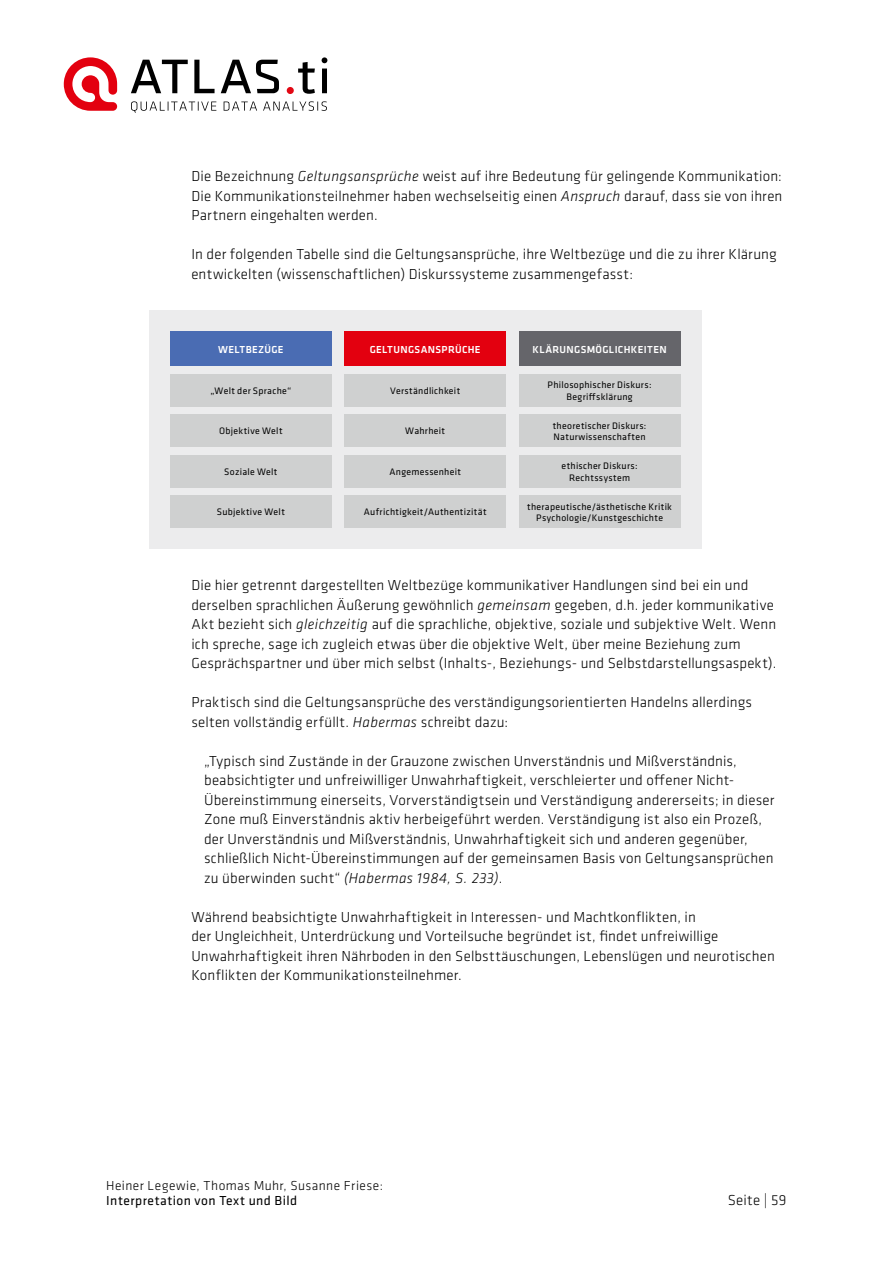
<style>
.page{position:relative;width:893px;height:1263px;background:#fff}
.page>*{position:absolute;margin:0;border:0;box-sizing:border-box;transform-origin:0 0}
.t1{font:300 15px/19.5px "Klavika";letter-spacing:.01em;color:#000}
.t2{font:300 13.5px "Klavika";letter-spacing:.03em;color:#000}
.t3{font:13.5px "Klavika";letter-spacing:.035em;color:#000}
.t4{font:500 10.5px "Klavika";letter-spacing:.03em;color:#fff}
.t5{font:9.75px/11.7px "Klavika";letter-spacing:.03em;color:#000;text-align:center}
.s1{font-style:italic}
</style>
<div class="page">
<svg style="left:64px;top:57px;width:53px;height:54px"></svg>
<svg style="left:131px;top:57px;width:196px;height:56px"></svg>
<div style="left:149px;top:310px;width:553px;height:239px;background:#ececed"></div>
<div style="left:170px;top:374px;width:162px;height:33px;background:#cfd0d0"></div>
<div style="left:170px;top:414px;width:162px;height:33px;background:#cfd0d0"></div>
<div style="left:170px;top:455px;width:162px;height:33px;background:#cfd0d0"></div>
<div style="left:170px;top:495px;width:162px;height:33px;background:#cfd0d0"></div>
<div style="left:344px;top:374px;width:162px;height:33px;background:#cfd0d0"></div>
<div style="left:344px;top:414px;width:162px;height:33px;background:#cfd0d0"></div>
<div style="left:344px;top:455px;width:162px;height:33px;background:#cfd0d0"></div>
<div style="left:344px;top:495px;width:162px;height:33px;background:#cfd0d0"></div>
<div style="left:519px;top:374px;width:161px;height:33px;background:#cfd0d0"></div>
<div style="left:519px;top:414px;width:161px;height:33px;background:#cfd0d0"></div>
<div style="left:519px;top:455px;width:161px;height:33px;background:#cfd0d0"></div>
<div style="left:519px;top:495px;width:161px;height:33px;background:#cfd0d0"></div>
<div style="left:170px;top:332px;width:162px;height:34px;background:#4a6cb3"></div>
<div style="left:344px;top:332px;width:162px;height:34px;background:#e3000f"></div>
<div style="left:519px;top:332px;width:161px;height:34px;background:#65656a"></div>
<p class="t1" style="left:191px;top:166px;width:593px;text-align:justify">Die Bezeichnung <span class="s1">Geltungsansprüche</span> weist auf ihre Bedeutung für gelingende Kommunikation:<br>Die Kommunikationsteilnehmer haben wechselseitig einen <span class="s1">Anspruch</span> darauf, dass sie von ihren Partnern eingehalten werden.</p>
<p class="t1" style="left:191px;top:244px;width:587px">In der folgenden Tabelle sind die Geltungsansprüche, ihre Weltbezüge und die zu ihrer Klärung entwickelten (wissenschaftlichen) Diskurssysteme zusammengefasst:</p>
<p class="t4" style="left:218px;top:342px;width:67px">WELTBEZÜGE</p>
<p class="t4" style="left:370px;top:342px;width:112px">GELTUNGSANSPRÜCHE</p>
<p class="t4" style="left:532px;top:342px;width:136px">KLÄRUNGSMÖGLICHKEITEN</p>
<p class="t5" style="left:210px;top:384px;width:82px">„Welt der Sprache“</p>
<p class="t5" style="left:219px;top:425px;width:65px">Objektive Welt</p>
<p class="t5" style="left:224px;top:466px;width:55px">Soziale Welt</p>
<p class="t5" style="left:217px;top:506px;width:70px">Subjektive Welt</p>
<p class="t5" style="left:390px;top:384px;width:72px">Verständlichkeit</p>
<p class="t5" style="left:405px;top:425px;width:41px">Wahrheit</p>
<p class="t5" style="left:389px;top:466px;width:73px">Angemessenheit</p>
<p class="t5" style="left:364px;top:506px;width:124px">Aufrichtigkeit/Authentizität</p>
<p class="t5" style="left:548px;top:379px;width:105px">Philosophischer Diskurs:<br>Begriffsklärung</p>
<p class="t5" style="left:553px;top:419px;width:95px;text-align:left">theoretischer Diskurs:<br>Naturwissenschaften</p>
<p class="t5" style="left:562px;top:460px;width:77px">ethischer Diskurs:<br>Rechtssystem</p>
<p class="t5" style="left:527px;top:500px;width:146px">therapeutische/ästhetische Kritik<br>Psychologie/Kunstgeschichte</p>
<p class="t1" style="left:191px;top:575px;width:586px">Die hier getrennt dargestellten Weltbezüge kommunikativer Handlungen sind bei ein und derselben sprachlichen Äußerung gewöhnlich <span class="s1">gemeinsam</span> gegeben, d.h. jeder kommunikative Akt bezieht sich <span class="s1">gleichzeitig</span> auf die sprachliche, objektive, soziale und subjektive Welt. Wenn ich spreche, sage ich zugleich etwas über die objektive Welt, über meine Beziehung zum Gesprächspartner und über mich selbst (Inhalts-, Beziehungs- und Selbstdarstellungsaspekt).</p>
<p class="t1" style="left:191px;top:692px;width:562px">Praktisch sind die Geltungsansprüche des verständigungsorientierten Handelns allerdings selten vollständig erfüllt. <span class="s1">Habermas</span> schreibt dazu:</p>
<p class="t1" style="left:204px;top:751px;width:572px">„Typisch sind Zustände in der Grauzone zwischen Unverständnis und Mißverständnis, beabsichtigter und unfreiwilliger Unwahrhaftigkeit, verschleierter und offener Nicht-Übereinstimmung einerseits, Vorverständigtsein und Verständigung andererseits; in dieser Zone muß Einverständnis aktiv herbeigeführt werden. Verständigung ist also ein Prozeß, der Unverständnis und Mißverständnis, Unwahrhaftigkeit sich und anderen gegenüber, schließlich Nicht-Übereinstimmungen auf der gemeinsamen Basis von Geltungsansprüchen zu überwinden sucht“ <span class="s1">(Habermas 1984, S. 233)</span>.</p>
<p class="t1" style="left:191px;top:907px;width:585px">Während beabsichtigte Unwahrhaftigkeit in Interessen- und Machtkonflikten, in<br>der Ungleichheit, Unterdrückung und Vorteilsuche begründet ist, findet unfreiwillige Unwahrhaftigkeit ihren Nährboden in den Selbsttäuschungen, Lebenslügen und neurotischen Konflikten der Kommunikationsteilnehmer.</p>
<p class="t2" style="left:106px;top:1177px;width:278px">Heiner Legewie, Thomas Muhr, Susanne Friese:</p>
<p class="t3" style="left:106px;top:1192px;width:192px">Interpretation von Text und Bild</p>
<p class="t1" style="left:728px;top:1190px;width:60px">Seite | 59</p>
</div>
